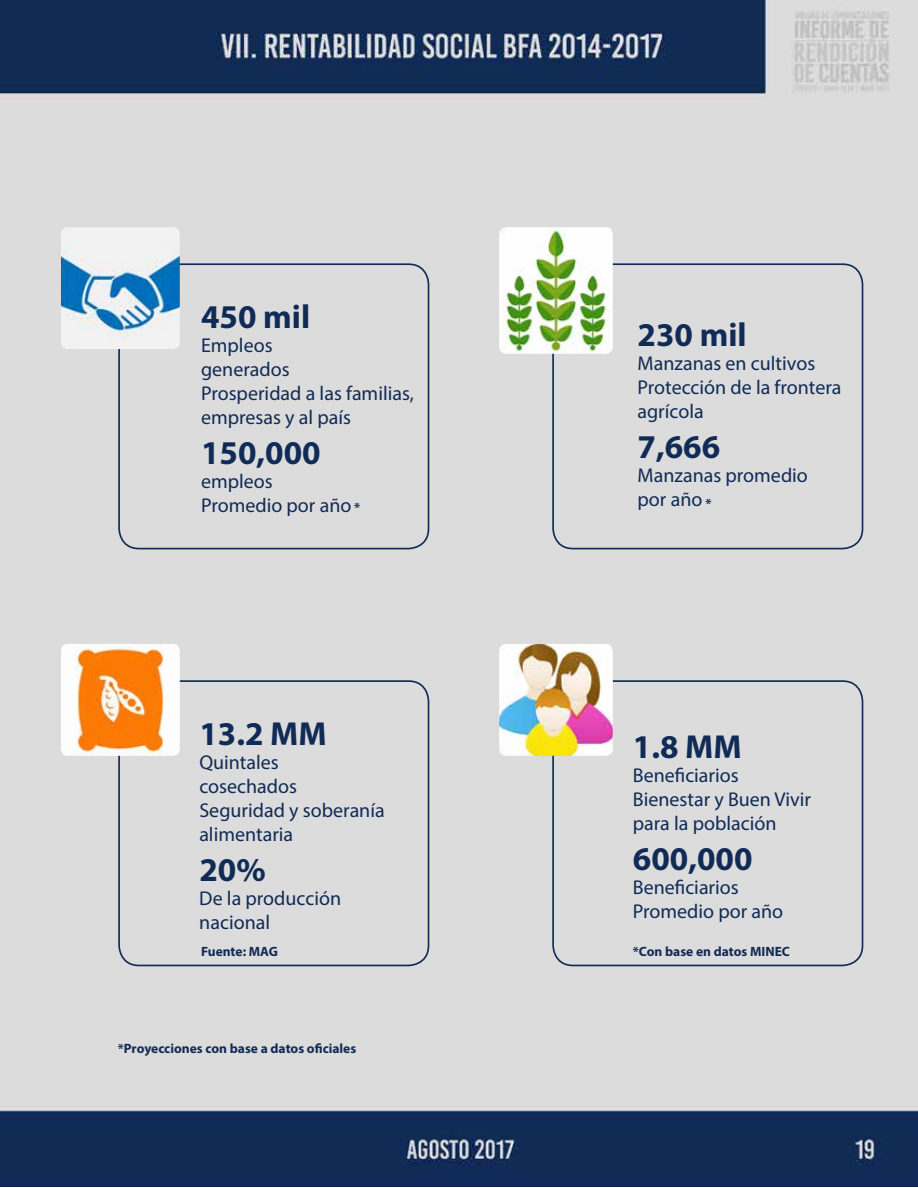
<style>
.page{position:relative;width:918px;height:1188px;background:#fff}
.page>*{position:absolute;margin:0;border:0;box-sizing:border-box;transform-origin:0 0}
.t1{font:700 33.3px "Myriad Pro";color:#102b56}
.t2{font:19.95px/24px "Myriad Pro";color:#102b56}
.t3{font:700 13.5px "Myriad Pro";color:#102b56}
</style>
<div class="page">
<img style="left:0;top:0;width:918px;height:1187px">
<div style="left:118px;top:680px;width:311px;height:286px;border:2px solid #102b56;border-radius:20px"></div>
<div style="left:118px;top:263px;width:311px;height:286px;border:2px solid #102b56;border-radius:20px"></div>
<div style="left:552px;top:680px;width:311px;height:286px;border:2px solid #102b56;border-radius:20px"></div>
<div style="left:552px;top:263px;width:311px;height:286px;border:2px solid #102b56;border-radius:20px"></div>
<img style="left:61px;top:644px;width:119px;height:112px">
<img style="left:499px;top:644px;width:114px;height:112px">
<img style="left:61px;top:227px;width:119px;height:122px">
<img style="left:499px;top:227px;width:114px;height:127px">
<h1 class="t1" style="left:201px;top:295px;width:111px">450 mil</h1>
<p class="t2" style="left:201px;top:333px;width:214px">Empleos<br>generados<br>Prosperidad a las familias, empresas y al país</p>
<h1 class="t1" style="left:201px;top:431px;width:121px">150,000</h1>
<p class="t2" style="left:201px;top:469px;width:152px">empleos<br>Promedio por año</p>
<p class="t3" style="left:354px;top:499px;width:8px">*</p>
<h1 class="t1" style="left:199px;top:712px;width:129px">13.2 MM</h1>
<p class="t2" style="left:199px;top:750px;width:187px">Quintales<br>cosechados<br>Seguridad y soberanía alimentaria</p>
<h1 class="t1" style="left:199px;top:848px;width:68px">20%</h1>
<p class="t2" style="left:199px;top:886px;width:143px">De la producción nacional</p>
<h1 class="t1" style="left:638px;top:313px;width:111px">230 mil</h1>
<p class="t2" style="left:638px;top:351px;width:205px">Manzanas en cultivos<br>Protección de la frontera agrícola</p>
<h1 class="t1" style="left:638px;top:425px;width:84px">7,666</h1>
<p class="t2" style="left:638px;top:463px;width:172px">Manzanas promedio por año</p>
<p class="t3" style="left:706px;top:494px;width:8px">*</p>
<h1 class="t1" style="left:633px;top:725px;width:110px">1.8 MM</h1>
<p class="t2" style="left:633px;top:763px;width:180px">Beneficiarios<br>Bienestar y Buen Vivir para la población</p>
<h1 class="t1" style="left:633px;top:837px;width:121px">600,000</h1>
<p class="t2" style="left:633px;top:875px;width:152px">Beneficiarios<br>Promedio por año</p>
<p class="t3" style="left:201px;top:942px;width:78px">Fuente: MAG</p>
<p class="t3" style="left:633px;top:942px;width:159px">*Con base en datos MINEC</p>
<p class="t3" style="left:118px;top:1040px;width:240px">*Proyecciones con base a datos oficiales</p>
</div>
